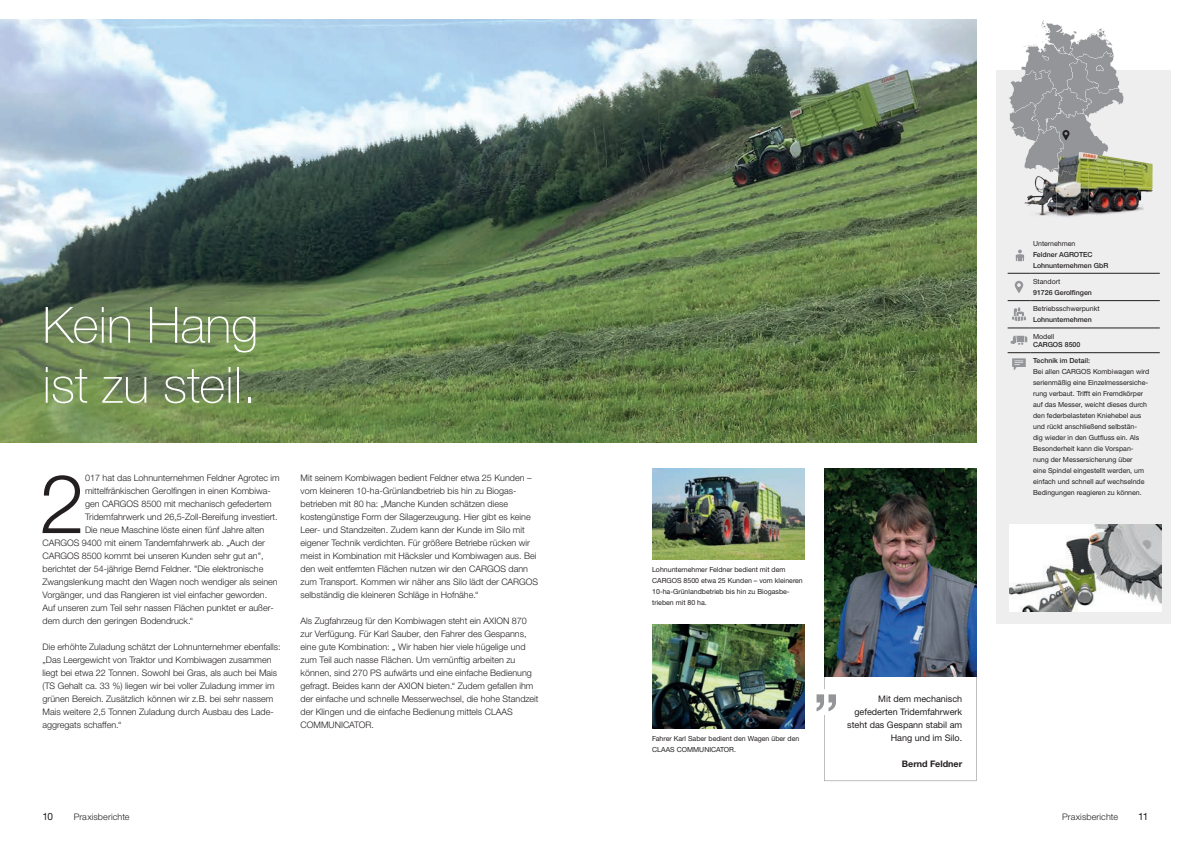
<style>
.page{position:relative;width:1191px;height:842px;background:#fff}
.page>*{position:absolute;margin:0;border:0;box-sizing:border-box;transform-origin:0 0}
.t1{font:300 81.8px "CLAAS Helvetica Neue";color:#231f20}
.t2{font:100 50px/60px "CLAAS Helvetica Neue";color:#fff}
.t3{font:10px "CLAAS Helvetica Neue";color:#231f20}
.t4{font:300 9px/13px "CLAAS Helvetica Neue";color:#231f20}
.t5{font:9px/13px "CLAAS Helvetica Neue";color:#231f20;text-align:right}
.t6{font:700 9px "CLAAS Helvetica Neue";color:#231f20}
.t7{font:7px/11px "CLAAS Helvetica Neue";color:#231f20}
.t8{font:500 7px/11px "CLAAS Helvetica Neue";color:#231f20}
</style>
<div class="page">
<img style="left:0;top:20px;width:976px;height:422px">
<div style="left:996px;top:71px;width:175px;height:553px;background:#eeeeef"></div>
<svg style="left:1007px;top:273px;width:23px;height:1px"></svg>
<hr style="left:1030px;top:273px;width:129px;height:1px;background:#231f20">
<svg style="left:1007px;top:300px;width:23px;height:1px"></svg>
<hr style="left:1030px;top:300px;width:129px;height:1px;background:#231f20">
<svg style="left:1007px;top:328px;width:23px;height:1px"></svg>
<hr style="left:1030px;top:328px;width:129px;height:1px;background:#231f20">
<hr style="left:1030px;top:352px;width:129px;height:1px;background:#231f20">
<svg style="left:1015px;top:250px;width:9px;height:11px"></svg>
<svg style="left:1014px;top:281px;width:9px;height:12px"></svg>
<svg style="left:1011px;top:307px;width:15px;height:14px"></svg>
<svg style="left:1010px;top:336px;width:17px;height:9px"></svg>
<svg style="left:1007px;top:352px;width:23px;height:18px"></svg>
<img style="left:1009px;top:525px;width:152px;height:86px">
<img style="left:824px;top:468px;width:152px;height:130px">
<svg style="left:816px;top:598px;width:160px;height:183px"></svg>
<img style="left:652px;top:468px;width:152px;height:91px">
<img style="left:652px;top:624px;width:152px;height:104px">
<img style="left:1056px;top:190px;width:32px;height:27px">
<img style="left:1088px;top:190px;width:32px;height:25px">
<img style="left:1123px;top:159px;width:29px;height:29px">
<img style="left:1120px;top:188px;width:28px;height:25px">
<svg style="left:1008px;top:20px;width:115px;height:170px"></svg>
<img style="left:1058px;top:152px;width:44px;height:22px">
<img style="left:1058px;top:162px;width:22px;height:14px">
<img style="left:1080px;top:155px;width:22px;height:18px">
<h2 class="t2" style="left:43px;top:296px;width:217px">Kein Hang ist zu steil.</h2>
<h1 class="t1" style="left:40px;top:451px;width:47px">2</h1>
<p class="t4" style="left:85px;top:471px;width:196px">017 hat das Lohnunternehmen Feldner Agrotec im</p>
<p class="t4" style="left:85px;top:484px;width:187px">mittelfränkischen Gerolfingen in einen Kombiwa-</p>
<p class="t4" style="left:85px;top:497px;width:188px">gen CARGOS 8500 mit mechanisch gefedertem</p>
<p class="t4" style="left:85px;top:510px;width:194px">Tridemfahrwerk und 26,5-Zoll-Bereifung investiert.</p>
<p class="t4" style="left:85px;top:523px;width:181px">Die neue Maschine löste einen fünf Jahre alten</p>
<p class="t4" style="left:43px;top:536px;width:224px">CARGOS 9400 mit einem Tandemfahrwerk ab. „Auch der</p>
<p class="t4" style="left:43px;top:549px;width:222px">CARGOS 8500 kommt bei unseren Kunden sehr gut an",</p>
<p class="t4" style="left:43px;top:562px;width:222px">berichtet der 54-jährige Bernd Feldner. "Die elektronische</p>
<p class="t4" style="left:43px;top:575px;width:237px">Zwangslenkung macht den Wagen noch wendiger als seinen</p>
<p class="t4" style="left:43px;top:588px;width:226px">Vorgänger, und das Rangieren ist viel einfacher geworden.</p>
<p class="t4" style="left:43px;top:601px;width:233px">Auf unseren zum Teil sehr nassen Flächen punktet er außer-</p>
<p class="t4" style="left:43px;top:614px;width:152px">dem durch den geringen Bodendruck.“</p>
<p class="t4" style="left:43px;top:640px;width:240px">Die erhöhte Zuladung schätzt der Lohnunternehmer ebenfalls: „Das Leergewicht von Traktor und Kombiwagen zusammen liegt bei etwa 22 Tonnen. Sowohl bei Gras, als auch bei Mais (TS Gehalt ca. 33 %) liegen wir bei voller Zuladung immer im grünen Bereich. Zusätzlich können wir z.B. bei sehr nassem Mais weitere 2,5 Tonnen Zuladung durch Ausbau des Lade&shy;aggregats schaffen.“</p>
<p class="t4" style="left:300px;top:471px;width:239px">Mit seinem Kombiwagen bedient Feldner etwa 25 Kunden – vom kleineren 10-ha-Grünlandbetrieb bis hin zu Biogas&shy;betrieben mit 80 ha: „Manche Kunden schätzen diese kostengünstige Form der Silagerzeugung. Hier gibt es keine Leer- und Standzeiten. Zudem kann der Kunde im Silo mit eigener Technik verdichten. Für größere Betriebe rücken wir meist in Kombination mit Häcksler und Kombiwagen aus. Bei den weit entfernten Flächen nutzen wir den CARGOS dann zum Transport. Kommen wir näher ans Silo lädt der CARGOS selbständig die kleineren Schläge in Hofnähe.“</p>
<p class="t4" style="left:300px;top:614px;width:239px">Als Zugfahrzeug für den Kombiwagen steht ein AXION 870 zur Verfügung. Für Karl Sauber, den Fahrer des Gespanns, eine gute Kombination: „ Wir haben hier viele hügelige und zum Teil auch nasse Flächen. Um vernünftig arbeiten zu können, sind 270 PS aufwärts und eine einfache Bedienung gefragt. Beides kann der AXION bieten.“ Zudem gefallen ihm der einfache und schnelle Messerwechsel, die hohe Standzeit der Klingen und die einfache Bedienung mittels CLAAS COMMUNICATOR.</p>
<p class="t7" style="left:652px;top:564px;width:152px">Lohnunternehmer Feldner bedient mit dem CARGOS 8500 etwa 25 Kunden – vom kleineren 10-ha-Grünlandbetrieb bis hin zu Biogasbe&shy;trieben mit 80 ha.</p>
<p class="t7" style="left:652px;top:733px;width:149px">Fahrer Karl Saber bedient den Wagen über den<br>CLAAS COMMUNICATOR.</p>
<p class="t5" style="left:847px;top:692px;width:116px">Mit dem mechanisch gefederten Tridemfahrwerk steht das Gespann stabil am<br>Hang und im Silo.</p>
<p class="t6" style="left:902px;top:758px;width:62px">Bernd Feldner</p>
<p class="t7" style="left:1033px;top:238px;width:44px">Unternehmen</p>
<p class="t8" style="left:1033px;top:249px;width:77px">Feldner AGROTEC<br>Lohnunternehmen GbR</p>
<p class="t7" style="left:1033px;top:276px;width:29px">Standort</p>
<p class="t8" style="left:1033px;top:287px;width:60px">91726 Gerolfingen</p>
<p class="t7" style="left:1033px;top:303px;width:68px">Betriebsschwerpunkt</p>
<p class="t8" style="left:1033px;top:314px;width:60px">Lohnunternehmen</p>
<p class="t7" style="left:1033px;top:331px;width:23px">Modell</p>
<p class="t8" style="left:1033px;top:339px;width:49px">CARGOS 8500</p>
<p class="t8" style="left:1033px;top:355px;width:58px">Technik im Detail:</p>
<p class="t7" style="left:1033px;top:366px;width:118px">Bei allen CARGOS Kombiwagen wird serienmäßig eine Einzelmessersiche&shy;rung verbaut. Trifft ein Fremdkörper auf das Messer, weicht dieses durch den federbelasteten Kniehebel aus und rückt anschließend selbstän-<br>dig wieder in den Gutfluss ein. Als Besonderheit kann die Vorspan&shy;nung der Messersicherung über<br>eine Spindel eingestellt werden, um einfach und schnell auf wechselnde Bedingungen reagieren zu können.</p>
<p class="t3" style="left:43px;top:810px;width:12px">10</p>
<p class="t4" style="left:74px;top:810px;width:57px">Praxisberichte</p>
<p class="t4" style="left:1062px;top:810px;width:57px">Praxisberichte</p>
<p class="t3" style="left:1138px;top:810px;width:12px">11</p>
</div>
